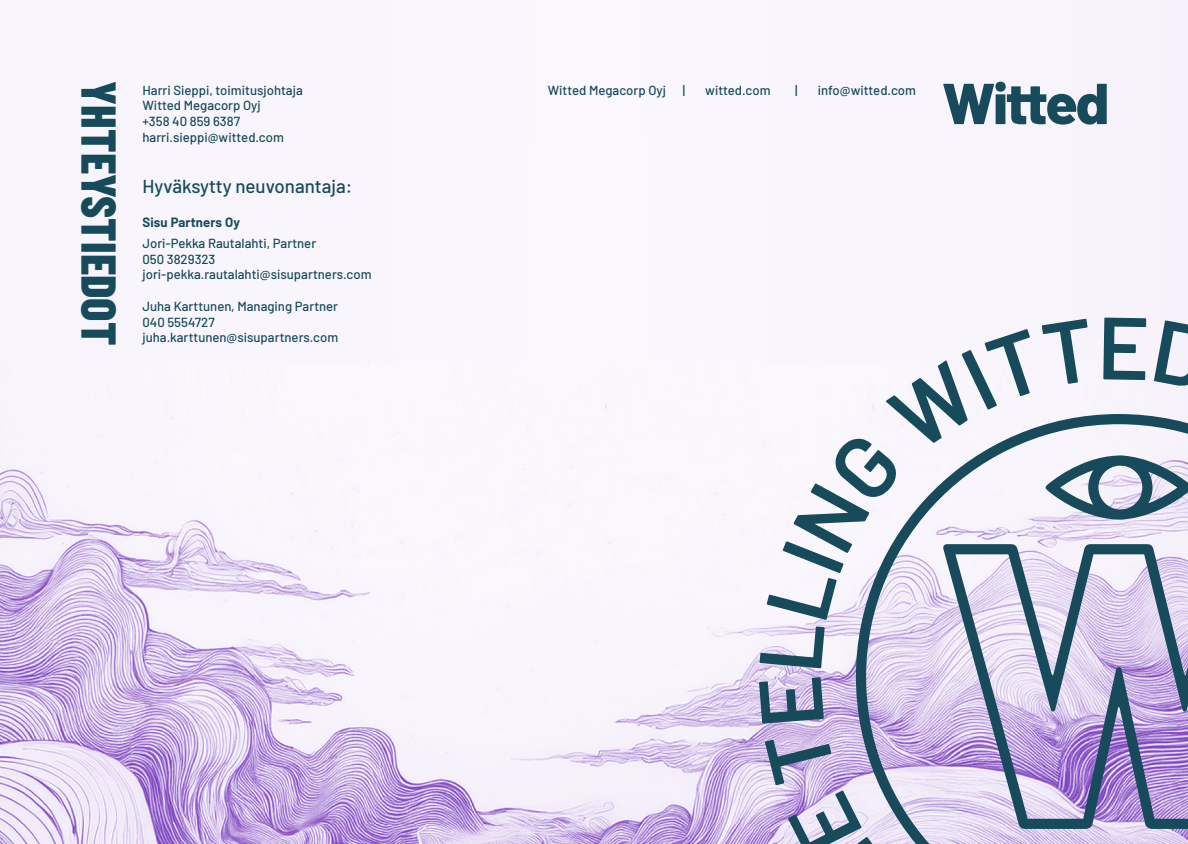
<style>
.page{position:relative;width:1188px;height:844px;background:#fff}
.page>*{position:absolute;margin:0;border:0;box-sizing:border-box;transform-origin:0 0}
.t1{font:800 48.75px "Barlow Condensed";color:#174a5b}
.t2{font:500 18.75px "Barlow";color:#174a5b}
.t3{font:500 13.12px/15.8px "Barlow";color:#174a5b}
.t4{font:700 13.12px "Barlow";letter-spacing:.01em;color:#174a5b}
</style>
<div class="page">
<img style="left:0;top:0;width:1188px;height:844px">
<svg style="left:943px;top:82px;width:163px;height:43px"></svg>
<svg style="left:759px;top:317px;width:429px;height:527px"></svg>
<h1 class="t1" style="left:134px;top:81px;width:266px;rotate:90deg">YHTEYSTIEDOT</h1>
<p class="t3" style="left:142px;top:81px;width:162px">Harri Sieppi, toimitusjohtaja</p>
<p class="t3" style="left:548px;top:81px;width:120px">Witted Megacorp Oyj</p>
<p class="t3" style="left:683px;top:81px;width:4px">|</p>
<p class="t3" style="left:705px;top:81px;width:67px">witted.com</p>
<p class="t3" style="left:795px;top:81px;width:4px">|</p>
<p class="t3" style="left:817px;top:81px;width:100px">info@witted.com</p>
<p class="t3" style="left:142px;top:97px;width:143px">Witted Megacorp Oyj +358 40 859 6387 harri.sieppi@witted.com</p>
<h2 class="t2" style="left:142px;top:172px;width:211px">Hyväksytty neuvonantaja:</h2>
<p class="t4" style="left:142px;top:213px;width:99px">Sisu Partners Oy</p>
<p class="t3" style="left:142px;top:234px;width:231px">Jori-Pekka Rautalahti, Partner<br>050 3829323 jori-pekka.rautalahti@sisupartners.com</p>
<p class="t3" style="left:142px;top:297px;width:197px">Juha Karttunen, Managing Partner<br>040 5554727 juha.karttunen@sisupartners.com</p>
</div>
